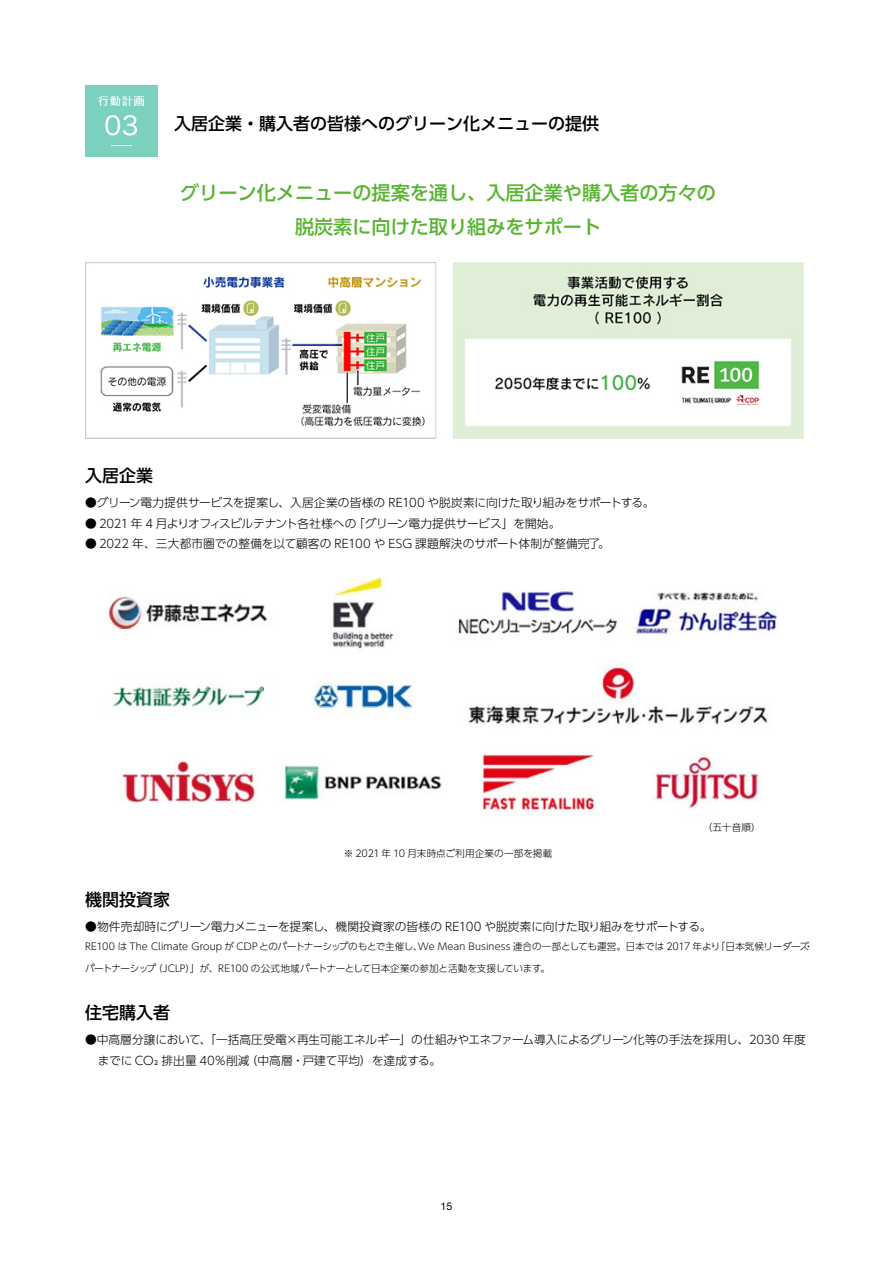
<style>
.page{position:relative;width:893px;height:1263px;background:#fff}
.page>*{position:absolute;margin:0;border:0;box-sizing:border-box;transform-origin:0 0}
.t1{font:500 19.2px/33.5px "UD Shin Go Pr 6";color:#58b431;text-align:center}
.t2{font:500 16.95px "UD Shin Go Pr 6";color:#000}
.t3{font:300 11.7px/20.4px "UD Shin Go Pr 6";letter-spacing:-.015em;color:#000}
.t4{font:300 11.7px "UD Shin Go Pr 6";letter-spacing:.005em;color:#000}
.t5{font:300 11.7px "UD Shin Go Pr 6";letter-spacing:-.045em;color:#000}
.t6{font:10.65px "Helvetica Neue";color:#000}
.t7{font:300 9.6px "UD Shin Go Pr 6";letter-spacing:-.005em;color:#000}
.t8{font:300 9.6px "UD Shin Go Pr 6";letter-spacing:-.025em;color:#000}
.t9{font:300 9.6px "UD Shin Go Pr 6";letter-spacing:-.065em;color:#000}
</style>
<div class="page">
<img style="left:85px;top:85px;width:72px;height:71px">
<img style="left:85px;top:262px;width:719px;height:176px">
<img style="left:109px;top:577px;width:670px;height:239px">
<h2 class="t2" style="left:157px;top:110px;width:444px">　入居企業・購入者の皆様へのグリーン化メニューの提供</h2>
<h1 class="t1" style="left:180px;top:176px;width:537px">グリーン化メニューの提案を通し、入居企業や購入者の方々の脱炭素に向けた取り組みをサポート</h1>
<h2 class="t2" style="left:85px;top:462px;width:70px">入居企業</h2>
<p class="t3" style="left:353px;top:492px;width:303px;text-indent:-268px">●グリーン電力提供サービスを提案し、入居企業の皆様の RE100 や脱炭素に向けた取り組みをサポートする。「グリーン電力提供サービス」を開始。</p>
<p class="t5" style="left:85px;top:514px;width:273px">● 2021 年 4 月よりオフィスビルテナント各社様への</p>
<p class="t4" style="left:85px;top:534px;width:517px">● 2022 年、三大都市圏での整備を以て顧客の RE100 や ESG 課題解決のサポート体制が整備完了</p>
<p class="t3" style="left:598px;top:533px;width:13px">。</p>
<p class="t7" style="left:344px;top:846px;width:210px">※ 2021 年 10 月末時点ご利用企業の一部を掲載</p>
<p class="t7" style="left:703px;top:820px;width:59px">（五十音順(</p>
<h2 class="t2" style="left:85px;top:886px;width:87px">機関投資家</h2>
<p class="t3" style="left:85px;top:916px;width:628px">●物件売却時にグリーン電力メニューを提案し、機関投資家の皆様の RE100 や脱炭素に向けた取り組みをサポートする。</p>
<p class="t7" style="left:85px;top:938px;width:339px">RE100 は The Climate Group が CDP とのパートナーシップのもとで主催し、</p>
<p class="t7" style="left:153px;top:961px;width:398px">（JCLP）」が、RE100 の公式地域パートナーとして日本企業の参加と活動を支援しています。</p>
<p class="t8" style="left:716px;top:938px;width:94px">「日本気候リーダーズ</p>
<p class="t7" style="left:418px;top:938px;width:304px">We Mean Business 連合の一部としても運営。日本では 2017 年より</p>
<p class="t7" style="left:804px;top:938px;width:11px">・</p>
<p class="t9" style="left:85px;top:961px;width:72px">パートナーシップ</p>
<h2 class="t2" style="left:85px;top:999px;width:87px">住宅購入者</h2>
<p class="t3" style="left:246px;top:1029px;width:562px;text-indent:-161px">●中高層分譲において、「一括高圧受電×再生可能エネルギー」の仕組みやエネファーム導入によるグリーン化等の手法を採用し、2030 年度（中高層・戸建て平均）を達成する。</p>
<p class="t4" style="left:98px;top:1051px;width:153px">までに CO₂ 排出量 40％削減</p>
<p class="t6" style="left:441px;top:1199px;width:13px">15</p>
</div>
